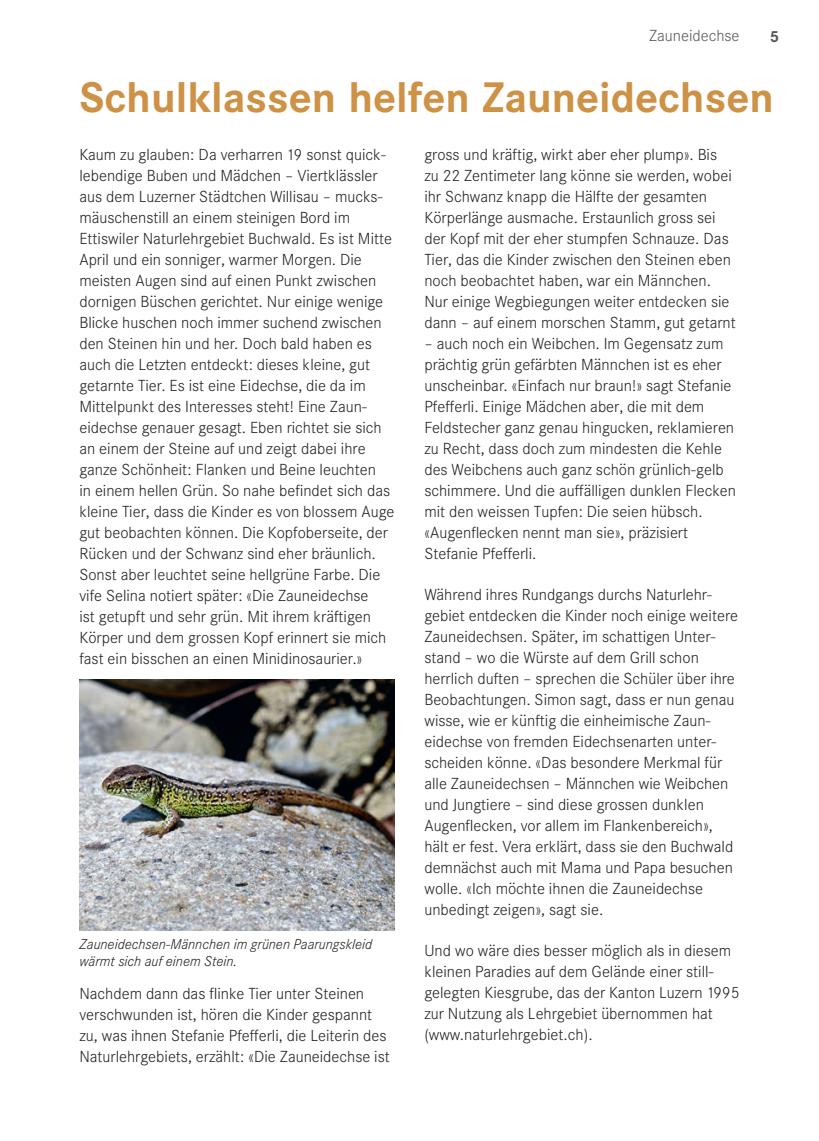
<style>
.page{position:relative;width:819px;height:1141px;background:#fff}
.page>*{position:absolute;margin:0;border:0;box-sizing:border-box;transform-origin:0 0}
.Titel_innen_01{font:700 42px "Corporate SBQ";color:#ce9246}
.text_01{font:300 15.75px/21px "Corporate SBQ";color:#231f20}
.seitenthema_rechts{font:300 15.75px "Corporate SBQ";color:#57585a}
.t1{font:700 15.75px "Corporate SBQ";color:#57585a}
.Legende_Illustration{font:italic 300 14px/16.8px "Corporate SBQ";color:#231f20}
</style>
<div class="page">
<img style="left:79px;top:680px;width:315px;height:251px">
<p class="seitenthema_rechts" style="left:649px;top:27px;width:92px">Zauneidechse</p>
<p class="t1" style="left:769px;top:27px;width:11px">5</p>
<p class="Titel_innen_01" style="left:79px;top:71px;width:695px">Schulklassen helfen Zauneidechsen</p>
<p class="text_01" style="left:79px;top:145px;width:316px">Kaum zu glauben: Da verharren 19 sonst quick&shy;lebendige Buben und Mädchen – Viertklässler aus dem Luzerner Städtchen Willisau – mucks&shy;mäuschenstill an einem steinigen Bord im Ettiswiler Naturlehrgebiet Buchwald. Es ist Mitte April und ein sonniger, warmer Morgen. Die meisten Augen sind auf einen Punkt zwischen dornigen Büschen gerichtet. Nur einige wenige Blicke huschen noch immer suchend zwischen den Steinen hin und her. Doch bald haben es auch die Letzten entdeckt: dieses kleine, gut getarnte Tier. Es ist eine Eidechse, die da im Mittelpunkt des Interesses steht! Eine Zaun&shy;eidechse genauer gesagt. Eben richtet sie sich an einem der Steine auf und zeigt dabei ihre ganze Schönheit: Flanken und Beine leuchten<br>in einem hellen Grün. So nahe befindet sich das kleine Tier, dass die Kinder es von blossem Auge gut beobachten können. Die Kopfoberseite, der Rücken und der Schwanz sind eher bräunlich.<br>Sonst aber leuchtet seine hellgrüne Farbe. Die vife Selina notiert später: «Die Zauneidechse<br>ist getupft und sehr grün. Mit ihrem kräftigen Körper und dem grossen Kopf erinnert sie mich fast ein bisschen an einen Minidinosaurier.»</p>
<p class="text_01" style="left:424px;top:145px;width:313px">gross und kräftig, wirkt aber eher plump». Bis<br>zu 22 Zentimeter lang könne sie werden, wobei ihr Schwanz knapp die Hälfte der gesamten Körperlänge ausmache. Erstaunlich gross sei der Kopf mit der eher stumpfen Schnauze. Das Tier, das die Kinder zwischen den Steinen eben noch beobachtet haben, war ein Männchen.<br>Nur einige Wegbiegungen weiter entdecken sie dann – auf einem morschen Stamm, gut getarnt</p>
<p class="text_01" style="left:424px;top:334px;width:313px">– auch noch ein Weibchen. Im Gegensatz zum prächtig grün gefärbten Männchen ist es eher unscheinbar. «Einfach nur braun!» sagt Stefanie Pfefferli. Einige Mädchen aber, die mit dem Feldstecher ganz genau hingucken, reklamieren zu Recht, dass doch zum mindesten die Kehle des Weibchens auch ganz schön grünlich-gelb schimmere. Und die auffälligen dunklen Flecken mit den weissen Tupfen: Die seien hübsch. «Augenflecken nennt man sie», präzisiert Stefanie Pfefferli.</p>
<p class="text_01" style="left:424px;top:585px;width:315px">Während ihres Rundgangs durchs Naturlehr&shy;gebiet entdecken die Kinder noch einige weitere Zauneidechsen. Später, im schattigen Unter&shy;stand – wo die Würste auf dem Grill schon herrlich duften – sprechen die Schüler über ihre Beobachtungen. Simon sagt, dass er nun genau wisse, wie er künftig die einheimische Zaun&shy;eidechse von fremden Eidechsenarten unter&shy;scheiden könne. «Das besondere Merkmal für alle Zauneidechsen – Männchen wie Weibchen und Jungtiere – sind diese grossen dunklen Augenflecken, vor allem im Flankenbereich», hält er fest. Vera erklärt, dass sie den Buchwald demnächst auch mit Mama und Papa besuchen wolle. «Ich möchte ihnen die Zauneidechse unbedingt zeigen», sagt sie.</p>
<p class="text_01" style="left:424px;top:940px;width:316px">Und wo wäre dies besser möglich als in diesem kleinen Paradies auf dem Gelände einer still&shy;gelegten Kiesgrube, das der Kanton Luzern 1995 zur Nutzung als Lehrgebiet übernommen hat (www.naturlehrgebiet.ch).</p>
<p class="Legende_Illustration" style="left:79px;top:936px;width:294px">Zauneidechsen-Männchen im grünen Paarungskleid wärmt sich auf einem Stein.</p>
<p class="text_01" style="left:79px;top:984px;width:312px">Nachdem dann das flinke Tier unter Steinen verschwunden ist, hören die Kinder gespannt zu, was ihnen Stefanie Pfefferli, die Leiterin des Naturlehrgebiets, erzählt: «Die Zauneidechse ist</p>
</div>
